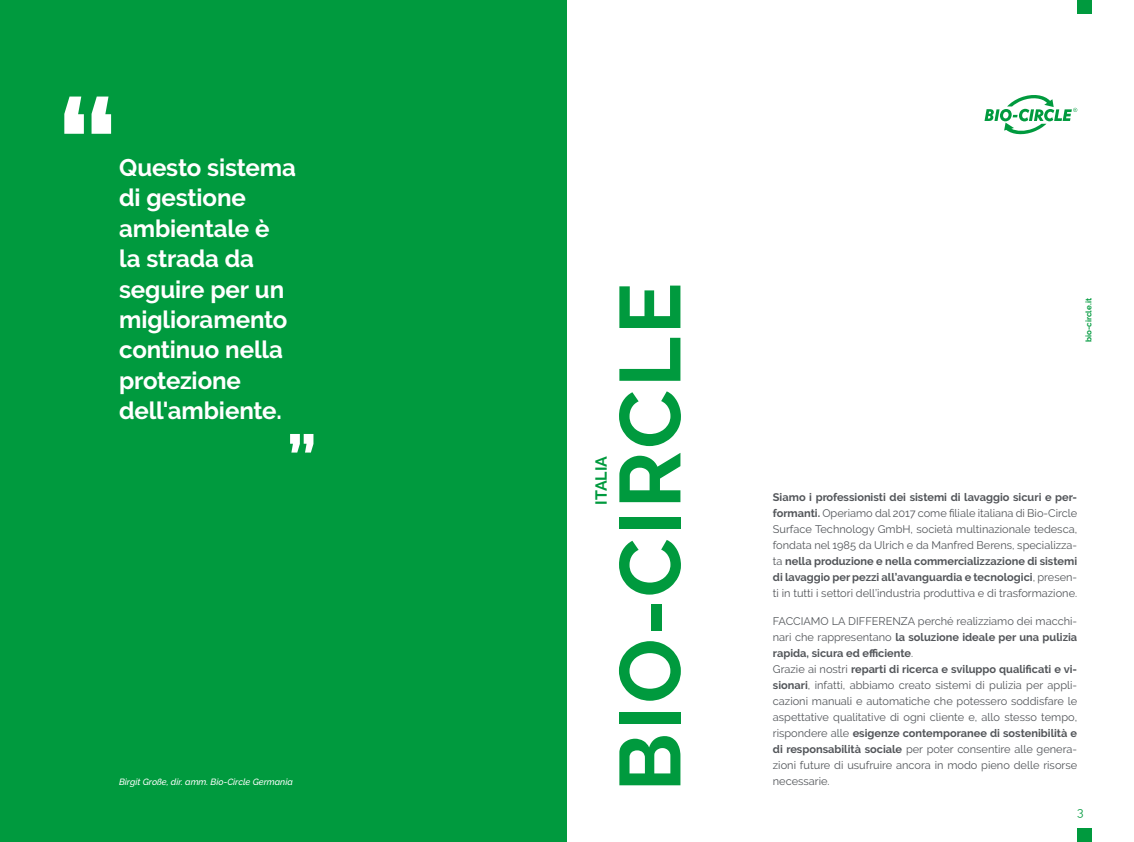
<style>
.page{position:relative;width:1134px;height:842px;background:#fff}
.page>*{position:absolute;margin:0;border:0;box-sizing:border-box;transform-origin:0 0}
.t1{font:700 144.8px "Raleway";color:#fff}
.t2{font:700 86px "Raleway";letter-spacing:.03em;color:#009a3e}
.t3{font:700 72.4px "Raleway";color:#fff}
.t4{font:700 24.1px/30.4px "Raleway";letter-spacing:-.005em;color:#fff}
.t5{font:700 16px "Raleway";color:#009a3e}
.t6{font:12px "Raleway";color:#009a3e}
.t7{font:11px/16px "Raleway";color:#53565a}
.t8{font:italic 500 9px "Raleway";color:#fff}
.t9{font:700 8px "Raleway";color:#009a3e}
.s1{font-weight:700}
</style>
<div class="page">
<div style="left:1077px;top:0;width:14px;height:14px;background:#009a3e"></div>
<div style="left:1077px;top:828px;width:14px;height:14px;background:#009a3e"></div>
<div style="left:0;top:0;width:567px;height:842px;background:#009a3e"></div>
<svg style="left:984px;top:95px;width:93px;height:40px"></svg>
<h1 class="t1" style="left:56px;top:69px;width:64px">“</h1>
<h3 class="t4" style="left:119px;top:152px;width:178px">Questo sistema di gestione ambientale è la strada da seguire per un miglioramento continuo nella protezione dell'ambiente.</h3>
<h3 class="t3" style="left:317px;top:467px;width:33px;rotate:-180deg">“</h3>
<p class="t8" style="left:119px;top:777px;width:175px">Birgit Große, dir. amm. Bio-Circle Germania</p>
<h3 class="t5" style="left:592px;top:505px;width:50px;rotate:-90deg">ITALIA</h3>
<h2 class="t2" style="left:601px;top:792px;width:510px;rotate:-90deg">BIO-CIRCLE</h2>
<p class="t9" style="left:1084px;top:342px;width:45px;rotate:-90deg">bio-circle.it</p>
<p class="t7" style="left:773px;top:489px;width:306px;text-align:justify"><span class="s1">Siamo i professionisti dei sistemi di lavaggio sicuri e per&shy;formanti.</span> Operiamo dal 2017 come filiale italiana di Bio-Circle Surface Technology GmbH, società multinazionale tedesca, fondata nel 1985 da Ulrich e da Manfred Berens, specializza&shy;ta <span class="s1">nella produzione e nella commercializzazione di sistemi di lavaggio per pezzi all’avanguardia e tecnologici</span>, presen&shy;ti in tutti i settori dell’industria produttiva e di trasformazione.</p>
<p class="t7" style="left:773px;top:613px;width:306px">FACCIAMO LA DIFFERENZA perché realizziamo dei macchi&shy;nari che rappresentano <span class="s1">la soluzione ideale per una pulizia rapida, sicura ed efficiente</span>.<br>Grazie ai nostri <span class="s1">reparti di ricerca e sviluppo qualificati e vi&shy;sionari</span>, infatti, abbiamo creato sistemi di pulizia per appli&shy;cazioni manuali e automatiche che potessero soddisfare le aspettative qualitative di ogni cliente e, allo stesso tempo, rispondere alle <span class="s1">esigenze contemporanee di sostenibilità e di responsabilità sociale</span> per poter consentire alle genera&shy;zioni future di usufruire ancora in modo pieno delle risorse necessarie.</p>
<p class="t6" style="left:1077px;top:804px;width:8px">3</p>
</div>
